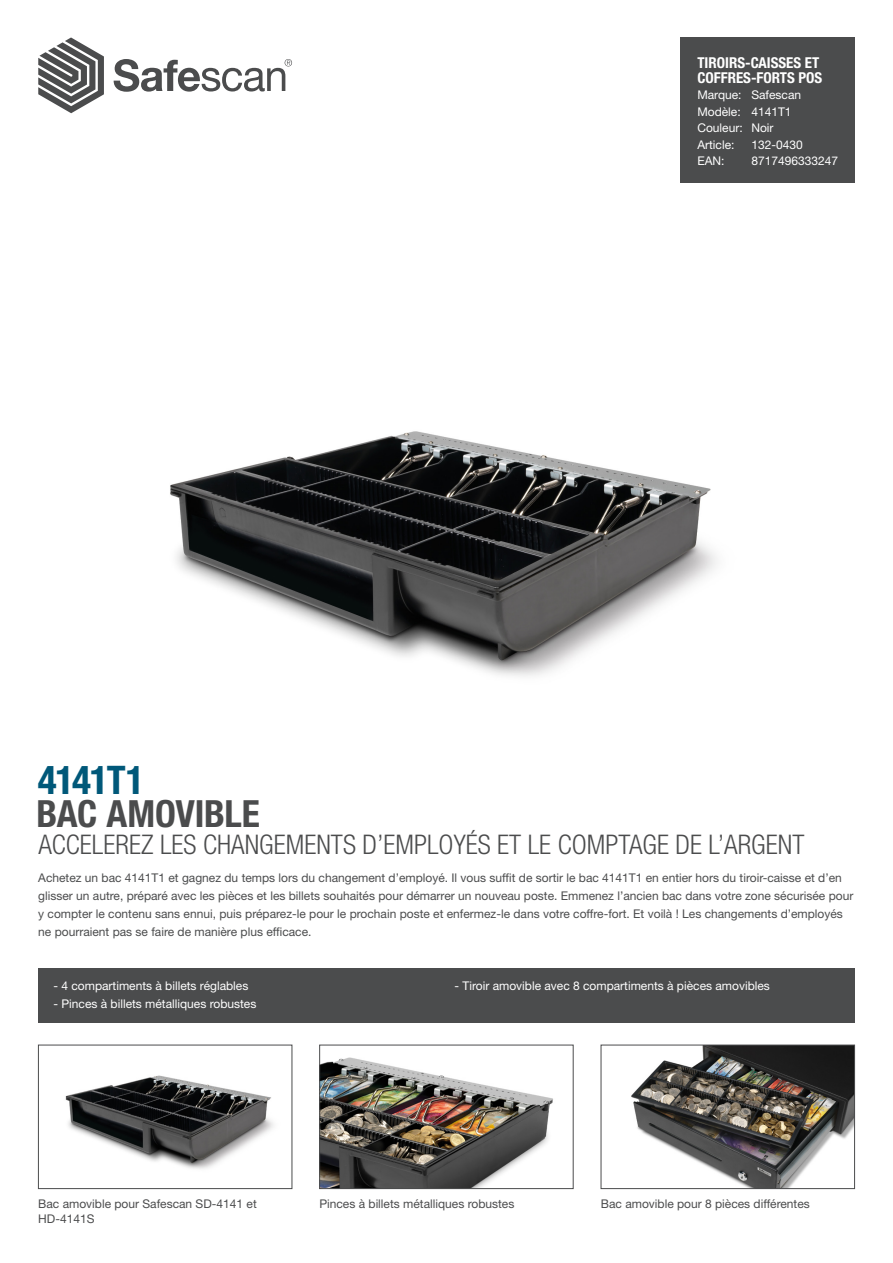
<style>
.page{position:relative;width:893px;height:1263px;background:#fff}
.page>*{position:absolute;margin:0;border:0;box-sizing:border-box;transform-origin:0 0}
.t1{font:700 condensed 39.45px "Helvetica Neue LT Std";letter-spacing:-.03em;color:#005879}
.t2{font:700 condensed 37.5px "Helvetica Neue LT Std";letter-spacing:-.01em;color:#4b4c4d}
.t3{font:300 condensed 27px "Helvetica Neue LT Std";color:#4b4c4d}
.t4{font:700 condensed 15px/15px "Helvetica Neue LT Std";color:#fff}
.Platte_tekst{font:12px/18px "Helvetica Neue LT Std";color:#4b4c4d}
.Points{font:12px "Helvetica Neue LT Std";color:#fff}
.Tabel{font:12px "Helvetica Neue LT Std";color:#fff}
</style>
<div class="page">
<div style="left:680px;top:37px;width:175px;height:146px;background:#4b4c4d"></div>
<svg style="left:38px;top:37px;width:66px;height:76px"></svg>
<svg style="left:114px;top:59px;width:178px;height:33px"></svg>
<div style="left:38px;top:968px;width:817px;height:55px;background:#4b4c4d"></div>
<img style="left:170px;top:431px;width:547px;height:246px">
<img style="left:321px;top:1057px;width:232px;height:130px">
<div style="left:319px;top:1045px;width:254px;height:144px;border:1px solid #4b4c4d"></div>
<img style="left:631px;top:1047px;width:222px;height:140px">
<div style="left:601px;top:1045px;width:254px;height:144px;border:1px solid #4b4c4d"></div>
<img style="left:65px;top:1075px;width:209px;height:94px">
<div style="left:38px;top:1045px;width:254px;height:144px;border:1px solid #4b4c4d"></div>
<p class="t4" style="left:697px;top:55px;width:127px">TIROIRS-CAISSES ET<br>COFFRES-FORTS POS</p>
<p class="Points" style="left:697px;top:88px;width:105px">Marque: Safescan</p>
<p class="Tabel" style="left:697px;top:104px;width:96px">Modèle: 4141T1</p>
<p class="Points" style="left:697px;top:121px;width:78px">Couleur: Noir</p>
<p class="Tabel" style="left:697px;top:137px;width:39px">Article:</p>
<p class="Tabel" style="left:751px;top:137px;width:53px">132-0430</p>
<p class="Tabel" style="left:697px;top:154px;width:29px">EAN:</p>
<p class="Tabel" style="left:751px;top:154px;width:88px">8717496333247</p>
<p class="t1" style="left:38px;top:756px;width:109px">4141T1</p>
<p class="t3" style="left:38px;top:829px;width:767px">ACCELEREZ LES CHANGEMENTS D’EMPLOYÉS ET LE COMPTAGE DE L’ARGENT</p>
<p class="t2" style="left:36px;top:790px;width:225px">BAC AMOVIBLE</p>
<p class="Platte_tekst" style="left:38px;top:869px;width:817px">Achetez un bac 4141T1 et gagnez du temps lors du changement d’employé. Il vous suffit de sortir le bac 4141T1 en entier hors du tiroir-caisse et d’en glisser un autre, préparé avec les pièces et les billets souhaités pour démarrer un nouveau poste. Emmenez l’ancien bac dans votre zone sécurisée pour y compter le contenu sans ennui, puis préparez-le pour le prochain poste et enfermez-le dans votre coffre-fort. Et voilà ! Les changements d’employés ne pourraient pas se faire de manière plus efficace.</p>
<p class="Points" style="left:53px;top:979px;width:196px">- 4 compartiments à billets réglables</p>
<p class="Points" style="left:53px;top:997px;width:204px">- Pinces à billets métalliques robustes</p>
<p class="Points" style="left:454px;top:979px;width:317px">- Tiroir amovible avec 8 compartiments à pièces amovibles</p>
<p class="Platte_tekst" style="left:38px;top:1196px;width:220px;line-height:15px">Bac amovible pour Safescan SD-4141 et<br>HD-4141S</p>
<p class="Platte_tekst" style="left:319px;top:1195px;width:196px">Pinces à billets métalliques robustes</p>
<p class="Platte_tekst" style="left:601px;top:1195px;width:210px">Bac amovible pour 8 pièces différentes</p>
</div>
